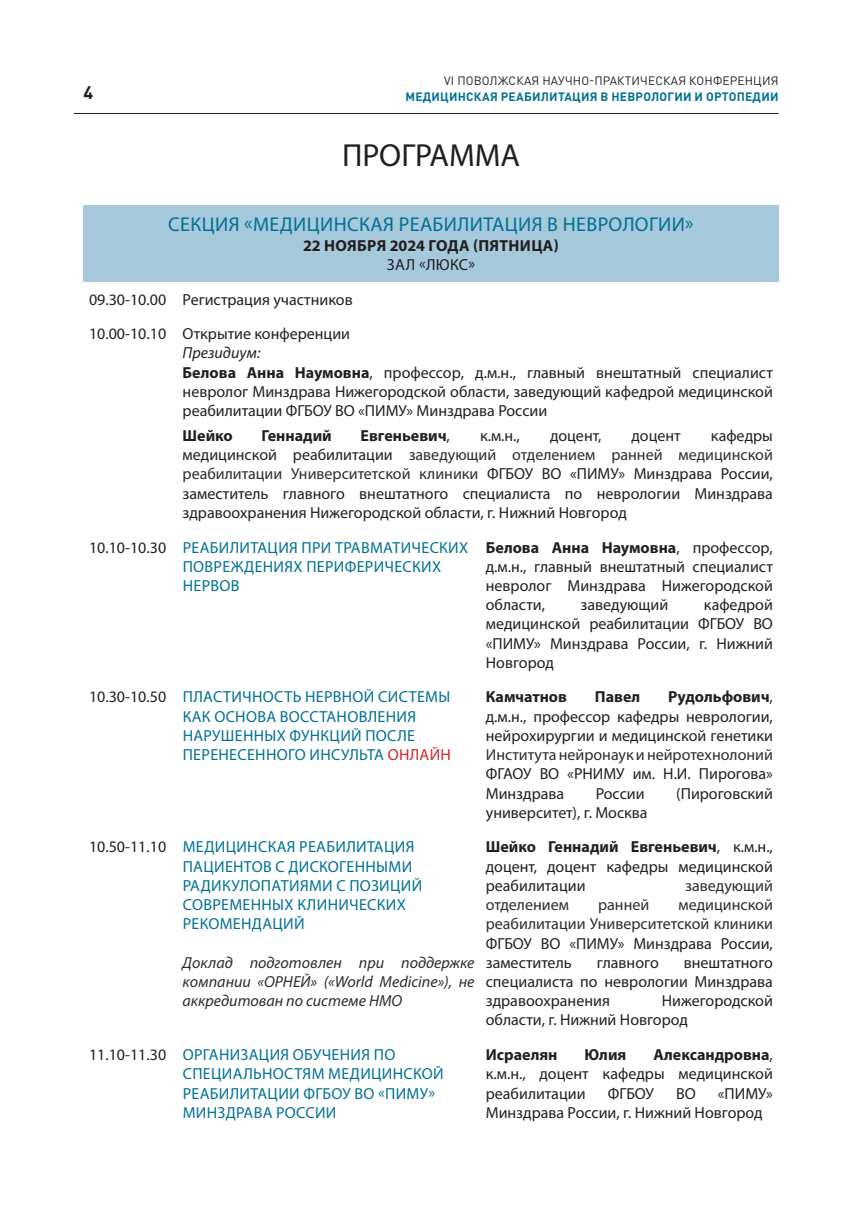
<style>
.page{position:relative;width:862px;height:1214px;background:#fff}
.page>*{position:absolute;margin:0;border:0;box-sizing:border-box;transform-origin:0 0}
.t1{font:32px "Myriad Pro";color:#231f20}
.t2{font:20px "Myriad Pro";letter-spacing:.02em;color:#007195}
.t3{font:700 18px "DIN Pro";color:#231f20}
.t4{font:16px/19.2px "Myriad Pro";color:#231f20;text-align:justify}
.t5{font:16px/19.2px "Myriad Pro";letter-spacing:.02em;color:#007195}
.t6{font:16px/19.2px "Myriad Pro";color:#2c2d2e;text-align:justify}
.t7{font:italic 16px/19.2px "Myriad Pro";color:#2c2d2e;text-align:justify}
.t8{font:700 16px "Myriad Pro";color:#231f20}
.t9{font:700 16px "Myriad Pro";letter-spacing:.02em;color:#231f20}
.t10{font:italic 16px "Myriad Pro";color:#231f20}
.t11{font:700 12px "DIN Pro";letter-spacing:.02em;color:#007195}
.t12{font:12px "DIN Pro";letter-spacing:.01em;color:#231f20}
.s1{font-weight:700}
.s2{font-weight:400}
.s3{color:#2c2d2e}
.s4{color:#d1232a}
.s5{color:#231f20}
</style>
<div class="page">
<hr style="left:74px;top:113px;width:704px;height:1px;background:#231f20">
<div style="left:83px;top:205px;width:695px;height:76px;background:#a5c8da"></div>
<p class="t3" style="left:83px;top:77px;width:11px">4</p>
<p class="t12" style="left:444px;top:71px;width:336px">VI ПОВОЛЖСКАЯ НАУЧНО-ПРАКТИЧЕСКАЯ КОНФЕРЕНЦИЯ</p>
<p class="t11" style="left:405px;top:87px;width:375px">МЕДИЦИНСКАЯ РЕАБИЛИТАЦИЯ В НЕВРОЛОГИИ И ОРТОПЕДИИ</p>
<p class="t1" style="left:342px;top:135px;width:179px">ПРОГРАММА</p>
<p class="t2" style="left:168px;top:212px;width:527px">СЕКЦИЯ «МЕДИЦИНСКАЯ РЕАБИЛИТАЦИЯ В НЕВРОЛОГИИ»</p>
<p class="t9" style="left:303px;top:235px;width:257px">22 НОЯБРЯ 2024 ГОДА (ПЯТНИЦА)</p>
<p class="t4" style="left:387px;top:254px;width:90px">ЗАЛ «ЛЮКС»</p>
<p class="t4" style="left:89px;top:289px;width:79px">09.30-10.00</p>
<p class="t4" style="left:183px;top:289px;width:172px">Регистрация участников</p>
<p class="t4" style="left:89px;top:324px;width:79px">10.00-10.10</p>
<p class="t4" style="left:183px;top:324px;width:169px">Открытие конференции</p>
<p class="t10" style="left:183px;top:343px;width:79px">Президиум:</p>
<p class="t4" style="left:183px;top:362px;width:592px"><span class="s1">Белова Анна Наумовна</span>, профессор, д.м.н., главный внештатный специалист невролог Минздрава Нижегородской области, заведующий кафедрой медицинской реабилитации ФГБОУ ВО «ПИМУ» Минздрава России</p>
<p class="t8" style="left:183px;top:425px;width:52px">Шейко</p>
<p class="t8" style="left:261px;top:425px;width:72px">Геннадий</p>
<p class="t8" style="left:360px;top:425px;width:91px">Евгеньевич<span class="s2">,</span></p>
<p class="t4" style="left:480px;top:425px;width:41px">к.м.н.,</p>
<p class="t4" style="left:550px;top:425px;width:53px">доцент,</p>
<p class="t4" style="left:631px;top:425px;width:51px">доцент</p>
<p class="t4" style="left:183px;top:425px;width:592px;text-indent:528px">кафедры медицинской реабилитации <span class="s3">заведующий отделением ранней медицинской реабилитации Университетской клиники</span> ФГБОУ ВО «ПИМУ» Минздрава России, заместитель главного внештатного специалиста по неврологии Минздрава здравоохранения Нижегородской области, г. Нижний Новгород</p>
<p class="t4" style="left:89px;top:537px;width:79px">10.10-10.30</p>
<p class="t5" style="left:183px;top:537px;width:287px">РЕАБИЛИТАЦИЯ ПРИ ТРАВМАТИЧЕСКИХ<br>ПОВРЕЖДЕНИЯХ ПЕРИФЕРИЧЕСКИХ<br>НЕРВОВ</p>
<p class="t4" style="left:486px;top:537px;width:289px"><span class="s1">Белова Анна Наумовна</span>, профессор, д.м.н., главный внештатный специалист невролог Минздрава Нижегородской области,</p>
<p class="t4" style="left:486px;top:595px;width:289px;text-indent:218px">кафедрой медицинской реабилитации ФГБОУ ВО «ПИМУ» Минздрава России, г. Нижний Новгород</p>
<p class="t4" style="left:580px;top:595px;width:89px">заведующий</p>
<p class="t4" style="left:89px;top:687px;width:79px">10.30-10.50</p>
<p class="t5" style="left:183px;top:687px;width:270px">ПЛАСТИЧНОСТЬ НЕРВНОЙ СИСТЕМЫ<br>КАК ОСНОВА ВОССТАНОВЛЕНИЯ<br>НАРУШЕННЫХ ФУНКЦИЙ ПОСЛЕ<br>ПЕРЕНЕСЕННОГО ИНСУЛЬТА <span class="s4">ОНЛАЙН</span></p>
<p class="t8" style="left:486px;top:686px;width:83px">Камчатнов</p>
<p class="t8" style="left:595px;top:686px;width:47px">Павел</p>
<p class="t4" style="left:486px;top:687px;width:289px;text-indent:182px"><span class="s1">Рудольфович</span>, д.м.н., профессор кафедры неврологии, нейрохирургии и медицинской генетики <span class="s3">Института нейронаук и нейротехнолоний </span>ФГАОУ ВО «РНИМУ им. Н.И. Пирогова» Минздрава</p>
<p class="t4" style="left:596px;top:783px;width:50px">России</p>
<p class="t4" style="left:676px;top:783px;width:98px">(Пироговский</p>
<p class="t4" style="left:486px;top:802px;width:163px">университет), г. Москва</p>
<p class="t4" style="left:89px;top:837px;width:79px">10.50-11.10</p>
<p class="t5" style="left:183px;top:837px;width:241px">МЕДИЦИНСКАЯ РЕАБИЛИТАЦИЯ<br>ПАЦИЕНТОВ С ДИСКОГЕННЫМИ<br>РАДИКУЛОПАТИЯМИ С ПОЗИЦИЙ<br>СОВРЕМЕННЫХ КЛИНИЧЕСКИХ<br>РЕКОМЕНДАЦИЙ</p>
<p class="t7" style="left:183px;top:952px;width:293px">Доклад подготовлен при поддержке компании «ОРНЕЙ» («World Medicine»), не аккредитован по системе НМО</p>
<p class="t4" style="left:486px;top:837px;width:289px"><span class="s1">Шейко Геннадий Евгеньевич</span>, к.м.н., доцент, доцент кафедры медицинской реабилитации</p>
<p class="t6" style="left:685px;top:875px;width:89px">заведующий</p>
<p class="t6" style="left:486px;top:894px;width:289px;text-indent:193px">медицинской реабилитации Университетской клиники <span class="s5">ФГБОУ ВО «ПИМУ» Минздрава России, заместитель</span></p>
<p class="t6" style="left:486px;top:894px;width:85px">отделением</p>
<p class="t6" style="left:598px;top:894px;width:53px">ранней</p>
<p class="t4" style="left:486px;top:952px;width:289px;text-indent:198px">внештатного специалиста по неврологии Минздрава здравоохранения</p>
<p class="t4" style="left:597px;top:952px;width:63px">главного</p>
<p class="t4" style="left:486px;top:990px;width:289px;text-indent:176px">Нижегородской области, г. Нижний Новгород</p>
<p class="t4" style="left:89px;top:1044px;width:79px">11.10-11.30</p>
<p class="t5" style="left:183px;top:1044px;width:262px">ОРГАНИЗАЦИЯ ОБУЧЕНИЯ ПО<br>СПЕЦИАЛЬНОСТЯМ МЕДИЦИНСКОЙ<br>РЕАБИЛИТАЦИИ ФГБОУ ВО «ПИМУ»<br>МИНЗДРАВА РОССИИ</p>
<p class="t8" style="left:486px;top:1044px;width:73px">Исраелян</p>
<p class="t8" style="left:584px;top:1044px;width:43px">Юлия</p>
<p class="t4" style="left:486px;top:1044px;width:289px;text-indent:168px"><span class="s1">Александровна</span>, к.м.н., доцент кафедры медицинской реабилитации</p>
<p class="t4" style="left:608px;top:1083px;width:48px">ФГБОУ</p>
<p class="t4" style="left:676px;top:1083px;width:21px">ВО</p>
<p class="t4" style="left:486px;top:1083px;width:289px;text-indent:232px">«ПИМУ»<br>Минздрава России, г. Нижний Новгород</p>
</div>
